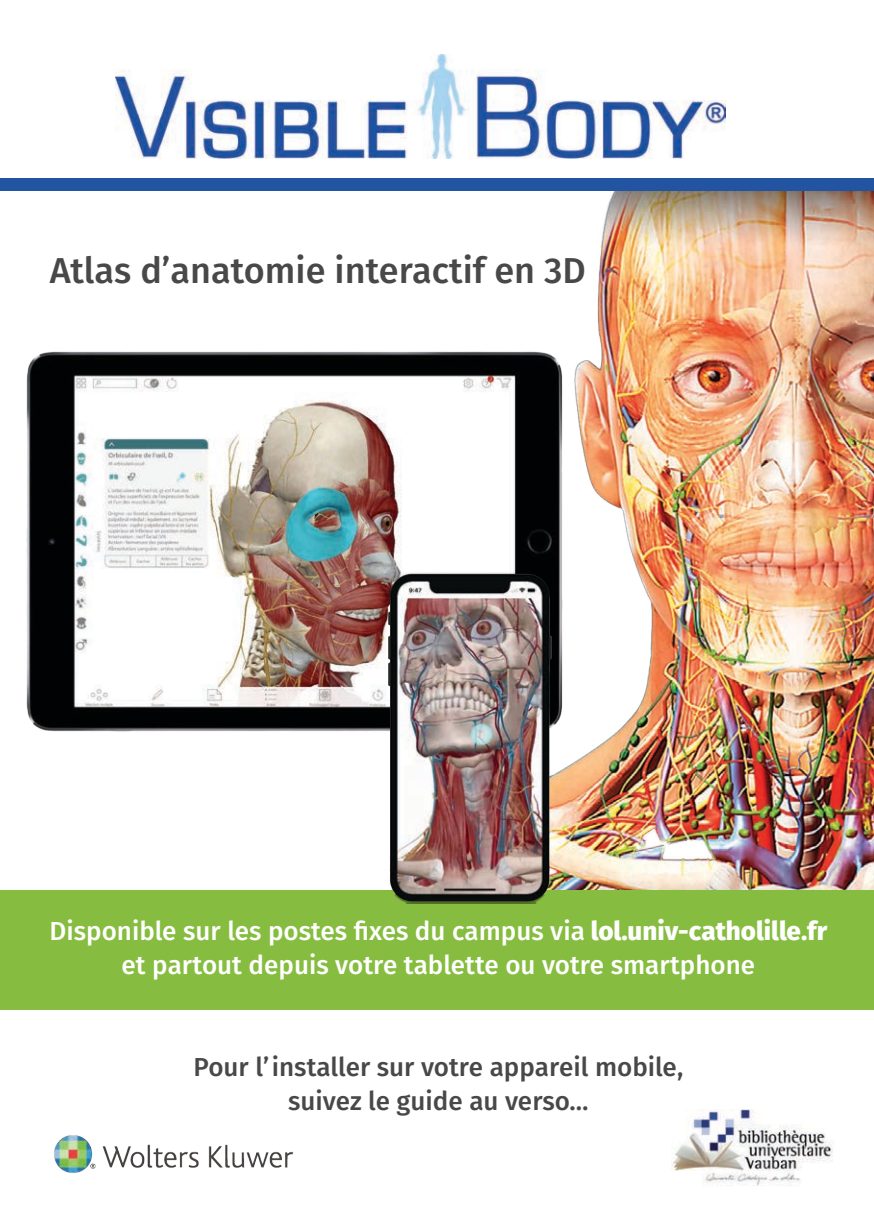
<style>
.page{position:relative;width:874px;height:1225px;background:#fff}
.page>*{position:absolute;margin:0;border:0;box-sizing:border-box;transform-origin:0 0}
.t1{font:500 36px "Fira Sans";color:#484848}
.t2{font:500 26px "Fira Sans";color:#fff}
.t3{font:500 26px "Fira Sans";color:#484848}
.s1{font-weight:800}
</style>
<div class="page">
<img style="left:465px;top:190px;width:408px;height:700px">
<img style="left:115px;top:54px;width:610px;height:104px">
<div style="left:0;top:178px;width:873px;height:12px;background:#2254a1"></div>
<div style="left:0;top:890px;width:873px;height:119px;background:#86bd40"></div>
<img style="left:54px;top:1135px;width:240px;height:38px">
<img style="left:26px;top:347px;width:562px;height:388px">
<img style="left:386px;top:573px;width:171px;height:330px">
<img style="left:671px;top:1109px;width:162px;height:77px">
<p class="t1" style="left:50px;top:241px;width:537px">Atlas d’anatomie interactif en 3D</p>
<p class="t2" style="left:50px;top:909px;width:778px">Disponible sur les postes fixes du campus via <span class="s1">lol.univ-catholille.fr</span></p>
<p class="t2" style="left:121px;top:943px;width:634px">et partout depuis votre tablette ou votre smartphone</p>
<p class="t3" style="left:193px;top:1045px;width:491px">Pour l’installer sur votre appareil mobile,</p>
<p class="t3" style="left:288px;top:1079px;width:302px">suivez le guide au verso…</p>
</div>
